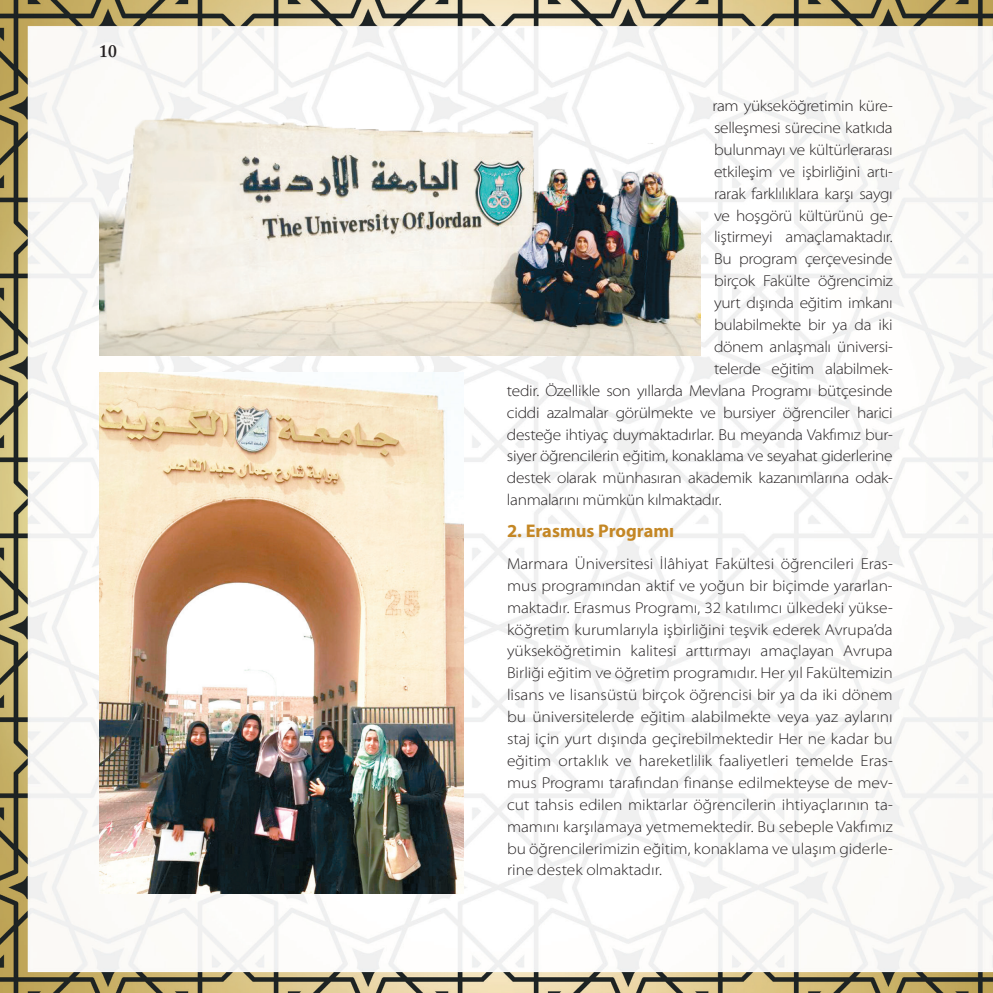
<style>
.page{position:relative;width:993px;height:993px;background:#fff}
.page>*{position:absolute;margin:0;border:0;box-sizing:border-box;transform-origin:0 0}
.t1{font:700 18.38px "Myriad Pro";color:#c48725}
.t2{font:600 17.5px "Adobe Caslon Pro";color:#231f20}
.t3{font:300 semi-expanded 15.75px/21.9px "Myriad Pro";letter-spacing:-.02em;color:#231f20;text-align:justify}
</style>
<div class="page">
<img style="left:0;top:0;width:992px;height:992px">
<img style="left:99px;top:118px;width:601px;height:237px">
<img style="left:99px;top:372px;width:364px;height:521px">
<p class="t2" style="left:99px;top:41px;width:19px">10</p>
<p class="t3" style="left:712px;top:95px;width:182px">ram yükseköğretimin küre-</p>
<p class="t3" style="left:713px;top:117px;width:180px">selleşmesi sürecine katkıda</p>
<p class="t3" style="left:713px;top:138px;width:180px">bulunmayı ve kültürlerarası</p>
<p class="t3" style="left:713px;top:160px;width:180px">etkileşim ve işbirliğini artı-</p>
<p class="t3" style="left:713px;top:182px;width:180px">rarak farklılıklara karşı saygı</p>
<p class="t3" style="left:713px;top:204px;width:180px">ve hoşgörü kültürünü ge-</p>
<p class="t3" style="left:713px;top:226px;width:180px">liştirmeyi amaçlamaktadır.</p>
<p class="t3" style="left:713px;top:248px;width:180px">Bu program çerçevesinde</p>
<p class="t3" style="left:713px;top:270px;width:180px">birçok Fakülte öğrencimiz</p>
<p class="t3" style="left:713px;top:292px;width:180px">yurt dışında eğitim imkanı</p>
<p class="t3" style="left:713px;top:313px;width:180px">bulabilmekte bir ya da iki</p>
<p class="t3" style="left:713px;top:335px;width:180px">dönem anlaşmalı üniversi-</p>
<p class="t3" style="left:713px;top:357px;width:180px">telerde eğitim alabilmek-</p>
<p class="t3" style="left:507px;top:379px;width:387px">tedir. Özellikle son yıllarda Mevlana Programı bütçesinde</p>
<p class="t3" style="left:507px;top:401px;width:387px">ciddi azalmalar görülmekte ve bursiyer öğrenciler harici</p>
<p class="t3" style="left:507px;top:423px;width:387px">desteğe ihtiyaç duymaktadırlar. Bu meyanda Vakfımız bur-</p>
<p class="t3" style="left:507px;top:445px;width:387px">siyer öğrencilerin eğitim, konaklama ve seyahat giderlerine</p>
<p class="t3" style="left:507px;top:467px;width:387px">destek olarak münhasıran akademik kazanımlarına odak-</p>
<p class="t3" style="left:507px;top:488px;width:216px">lanmalarını mümkün kılmaktadır.</p>
<p class="t1" style="left:507px;top:520px;width:169px">2. Erasmus Programı</p>
<p class="t3" style="left:507px;top:552px;width:387px">Marmara Üniversitesi İlâhiyat Fakültesi öğrencileri Eras&shy;mus programından aktif ve yoğun bir biçimde yararlan&shy;maktadır. Erasmus Programı, 32 katılımcı ülkedeki yükse&shy;köğretim kurumlarıyla işbirliğini teşvik ederek Avrupa’da yükseköğretimin kalitesi arttırmayı amaçlayan Avrupa Birliği eğitim ve öğretim programıdır. Her yıl Fakültemizin lisans ve lisansüstü birçok öğrencisi bir ya da iki dönem bu üniversitelerde eğitim alabilmekte veya yaz aylarını staj için yurt dışında geçirebilmektedir Her ne kadar bu eğitim ortaklık ve hareketlilik faaliyetleri temelde Eras&shy;mus Programı tarafından finanse edilmekteyse de mev&shy;cut tahsis edilen miktarlar öğrencilerin ihtiyaçlarının ta&shy;mamını karşılamaya yetmemektedir. Bu sebeple Vakfımız bu öğrencilerimizin eğitim, konaklama ve ulaşım giderle&shy;rine destek olmaktadır.</p>
</div>
